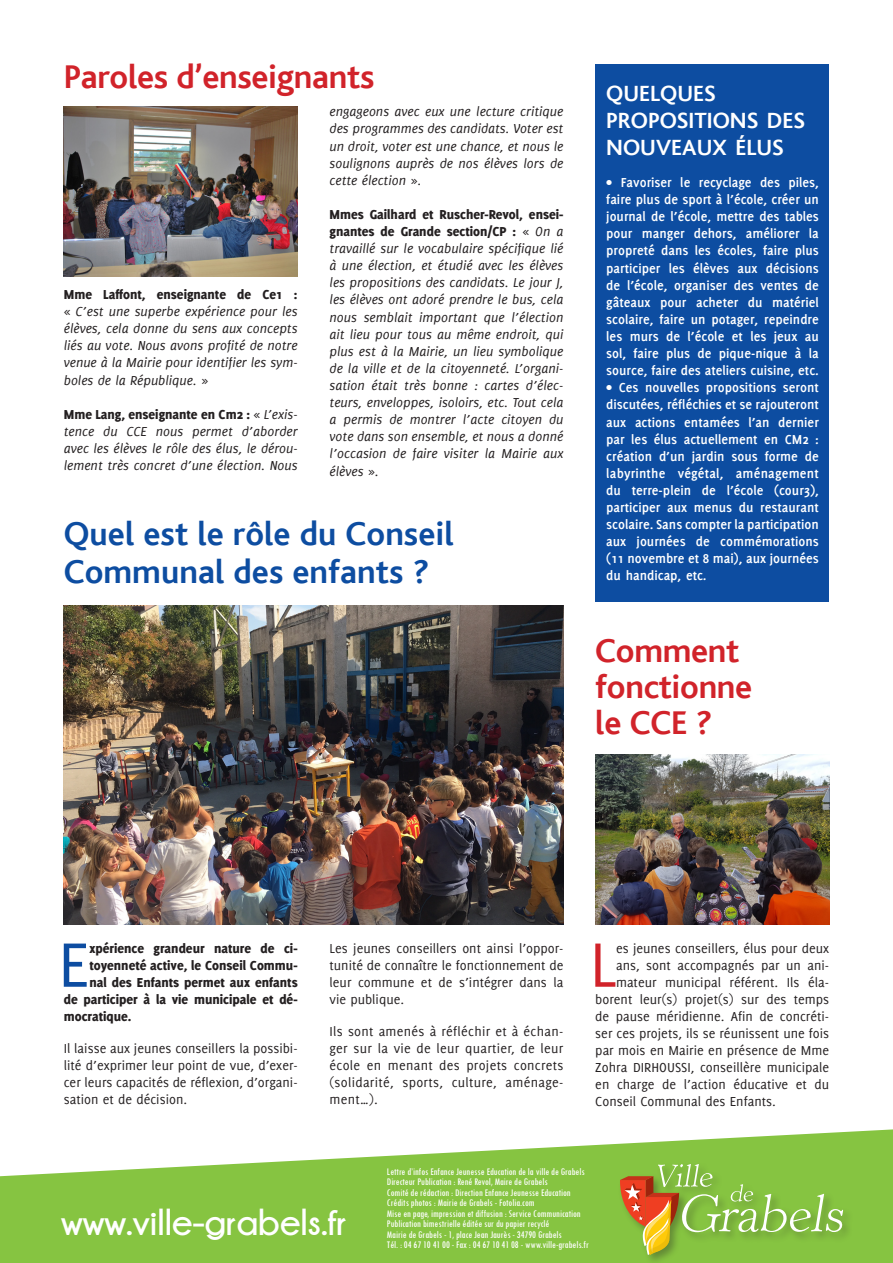
<style>
.page{position:relative;width:893px;height:1263px;background:#fff}
.page>*{position:absolute;margin:0;border:0;box-sizing:border-box;transform-origin:0 0}
.t1{font:68.55px "Delicious";color:#d1232a}
.t2{font:68.55px "Delicious";color:#0d4da1}
.t3{font:700 37.5px "Champagne&Limousines";color:#fff}
.t4{font:700 34.5px/36px "Bliss";letter-spacing:-.01em;color:#d1232a}
.t5{font:700 34.5px/37.5px "Bliss";color:#0d4da1}
.t6{font:700 23.1px/27px "Bliss Caps";color:#fff}
.t7{font:italic 14.25px/17.1px "Delicious";color:#231f20;text-align:justify}
.t8{font:700 14.25px/17.1px "Delicious";color:#fff;text-align:justify}
.t9{font:14.25px/17.1px "Delicious";color:#231f20;text-align:justify}
.t10{font:800 14.25px "Delicious";color:#231f20}
.t11{font:condensed 10.5px "Tw Cen";color:#fff}
.s1{font-weight:800;font-style:normal}
</style>
<div class="page">
<img style="left:64px;top:606px;width:499px;height:318px">
<svg style="left:0;top:1129px;width:893px;height:134px;fill:#86c441"></svg>
<div style="left:618px;top:1161px;width:236px;height:102px;background:#86c441"></div>
<svg style="left:620px;top:1164px;width:223px;height:91px"></svg>
<img style="left:595px;top:754px;width:234px;height:170px">
<div style="left:595px;top:64px;width:234px;height:538px;background:#0d4da1"></div>
<img style="left:64px;top:106px;width:234px;height:170px">
<p class="t4" style="left:64px;top:60px;width:312px">Paroles d’enseignants</p>
<p class="t7" style="left:64px;top:286px;width:235px"><span class="s1">Mme Laffont, enseignante de Ce1 : </span>« C’est une superbe expérience pour les élèves, cela donne du sens aux concepts liés au vote. Nous avons profité de notre venue à la Mairie pour identifier les sym&shy;boles de la République. »</p>
<p class="t7" style="left:64px;top:406px;width:235px"><span class="s1">Mme Lang, enseignante en Cm2 :</span> « L’exis&shy;tence du CCE nous permet d’aborder avec les élèves le rôle des élus, le dérou&shy;lement très concret d’une élection. Nous</p>
<p class="t7" style="left:330px;top:103px;width:235px">engageons avec eux une lecture critique des programmes des candidats. Voter est un droit, voter est une chance, et nous le soulignons auprès de nos élèves lors de cette élection ».</p>
<p class="t7" style="left:330px;top:206px;width:235px"><span class="s1">Mmes Gailhard et Ruscher-Revol, ensei&shy;gnantes de Grande section/CP :</span> « On a travaillé sur le vocabulaire spécifique lié à une élection, et étudié avec les élèves les propositions des candidats. Le jour J, les élèves ont adoré prendre le bus, cela nous semblait important que l’élection ait lieu pour tous au même endroit, qui plus est à la Mairie, un lieu symbolique de la ville et de la citoyenneté. L’organi&shy;sation était très bonne : cartes d’élec&shy;teurs, enveloppes, isoloirs, etc. Tout cela a permis de montrer l’acte citoyen du vote dans son ensemble, et nous a donné l’occasion de faire visiter la Mairie aux élèves ».</p>
<p class="t5" style="left:64px;top:516px;width:392px">Quel est le rôle du Conseil<br>Communal des enfants ?</p>
<p class="t6" style="left:606px;top:80px;width:200px">QUELQUES<br>PROPOSITIONS DES<br>NOUVEAUX ÉLUS</p>
<p class="t8" style="left:606px;top:174px;width:214px">• Favoriser le recyclage des piles, faire plus de sport à l’école, créer un journal de l’école, mettre des tables pour manger dehors, améliorer la propreté dans les écoles, faire plus participer les élèves aux décisions de l’école, organiser des ventes de gâteaux pour acheter du matériel scolaire, faire un potager, repeindre les murs de l’école et les jeux au sol, faire plus de pique-nique à la source, faire des ateliers cuisine, etc.</p>
<p class="t8" style="left:606px;top:379px;width:214px">• Ces nouvelles propositions seront discutées, réfléchies et se rajouteront aux actions entamées l’an dernier par les élus actuellement en CM2 : création d’un jardin sous forme de labyrinthe végétal, aménagement du terre-plein de l’école (cour3), participer aux menus du restaurant scolaire. Sans compter la participation aux journées de commémorations (11 novembre et 8 mai), aux journées du handicap, etc.</p>
<p class="t4" style="left:595px;top:634px;width:159px">Comment fonctionne le CCE ?</p>
<p class="t2" style="left:58px;top:926px;width:33px">E</p>
<p class="t10" style="left:89px;top:940px;width:210px">xpérience grandeur nature de ci-</p>
<p class="t10" style="left:89px;top:957px;width:210px">toyenneté active, le Conseil Commu-</p>
<p class="t10" style="left:89px;top:974px;width:210px">nal des Enfants permet aux enfants</p>
<p class="t10" style="left:64px;top:991px;width:235px">de participer à la vie municipale et dé-</p>
<p class="t10" style="left:64px;top:1008px;width:69px">mocratique.</p>
<p class="t9" style="left:64px;top:1040px;width:235px">Il laisse aux jeunes conseillers la possibi&shy;lité d’exprimer leur point de vue, d’exer&shy;cer leurs capacités de réflexion, d’organi&shy;sation et de décision.</p>
<p class="t9" style="left:330px;top:939px;width:235px">Les jeunes conseillers ont ainsi l’oppor&shy;tunité de connaître le fonctionnement de leur commune et de s’intégrer dans la vie publique.</p>
<p class="t9" style="left:330px;top:1022px;width:235px">Ils sont amenés à réfléchir et à échan&shy;ger sur la vie de leur quartier, de leur école en menant des projets concrets (solidarité, sports, culture, aménage&shy;ment…).</p>
<p class="t1" style="left:590px;top:926px;width:28px">L</p>
<p class="t9" style="left:616px;top:939px;width:215px">es jeunes conseillers, élus pour deux</p>
<p class="t9" style="left:616px;top:956px;width:215px">ans, sont accompagnés par un ani-</p>
<p class="t9" style="left:616px;top:973px;width:215px">mateur municipal référent. Ils éla-</p>
<p class="t9" style="left:595px;top:990px;width:235px">borent leur(s) projet(s) sur des temps</p>
<p class="t9" style="left:595px;top:1007px;width:235px">de pause méridienne. Afin de concréti-</p>
<p class="t9" style="left:595px;top:1025px;width:235px">ser ces projets, ils se réunissent une fois</p>
<p class="t9" style="left:595px;top:1042px;width:235px">par mois en Mairie en présence de Mme</p>
<p class="t9" style="left:595px;top:1059px;width:235px">Zohra DIRHOUSSI, conseillère municipale</p>
<p class="t9" style="left:595px;top:1076px;width:235px">en charge de l’action éducative et du</p>
<p class="t9" style="left:595px;top:1093px;width:182px">Conseil Communal des Enfants.</p>
<p class="t3" style="left:61px;top:1201px;width:287px">www.ville-grabels.fr</p>
<p class="t11" style="left:387px;top:1165px;width:199px">Lettre d’infos Enfance Jeunesse Education de la ville de Grabels</p>
<p class="t11" style="left:387px;top:1175px;width:162px">Directeur Publication : René Revol, Maire de Grabels</p>
<p class="t11" style="left:387px;top:1186px;width:185px">Comité de rédaction : Direction Enfance Jeunesse Education</p>
<p class="t11" style="left:387px;top:1196px;width:149px">Crédits photos : Mairie de Grabels - Fotolia.com</p>
<p class="t11" style="left:387px;top:1207px;width:195px">Mise en page, impression et diffusion : Service Communication</p>
<p class="t11" style="left:387px;top:1217px;width:164px">Publication bimestrielle éditée sur du papier recyclé</p>
<p class="t11" style="left:387px;top:1228px;width:176px">Mairie de Grabels - 1, place Jean Jaurès - 34790 Grabels</p>
<p class="t11" style="left:387px;top:1238px;width:203px">Tél. : 04 67 10 41 00 - Fax : 04 67 10 41 08 - www.ville-grabels.fr</p>
</div>
